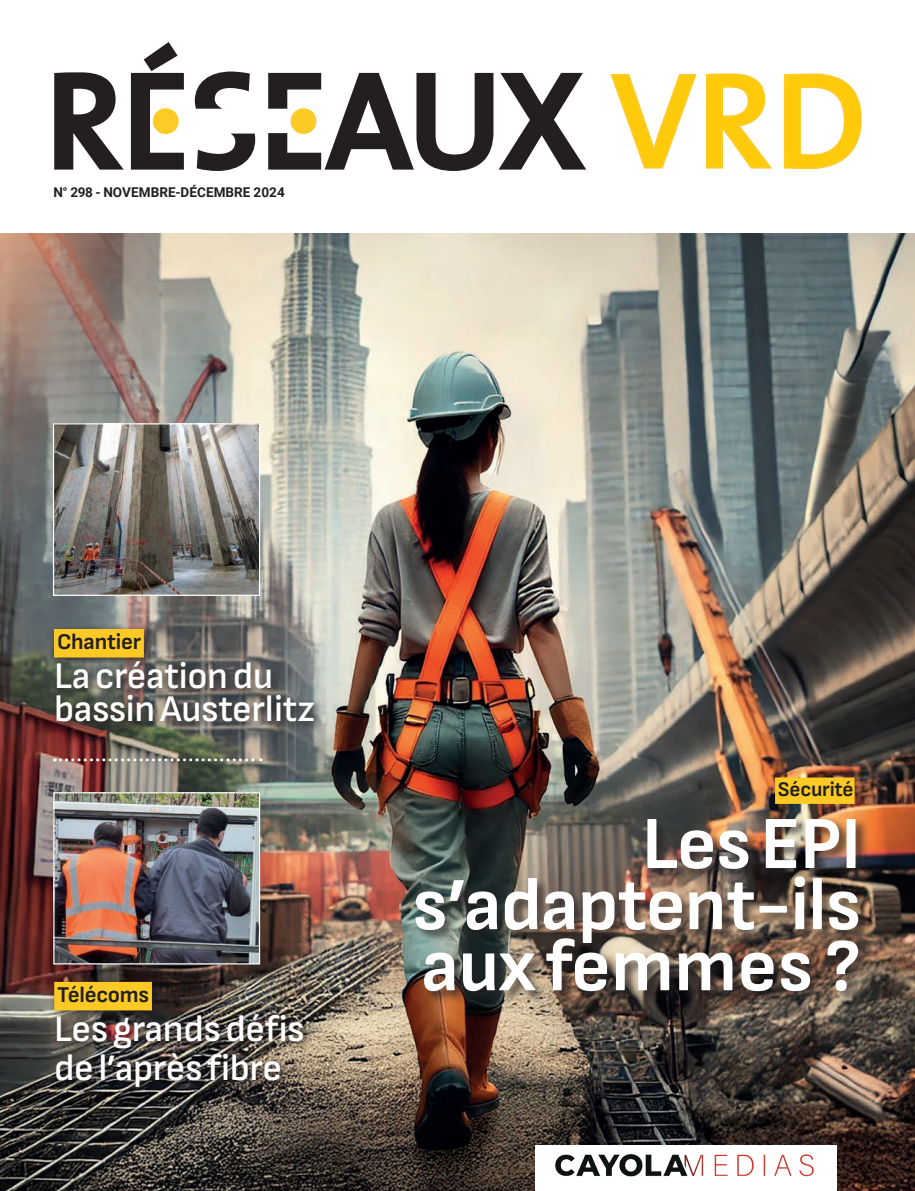
<style>
.page{position:relative;width:915px;height:1191px;background:#fff}
.page>*{position:absolute;margin:0;border:0;box-sizing:border-box;transform-origin:0 0}
.t1{font:700 74.7px/61.1px "Sofia Sans";letter-spacing:-.01em;color:#fff;text-align:justify}
.t2{font:600 37.5px/33px "Sofia Sans";letter-spacing:-.01em;color:#fff}
.t3{font:700 22.5px "Sofia Sans";letter-spacing:-.01em;color:#231f20}
.t4{font:700 20.85px "Sofia Sans";letter-spacing:-.01em;color:#231f20}
.t5{font:700 13.5px "Roboto";letter-spacing:.005em;color:#231f20}
</style>
<div class="page">
<img style="left:1px;top:234px;width:913px;height:957px">
<div style="left:414px;top:816px;width:458px;height:189px;background:#231f20;opacity:.75"></div>
<div style="left:49px;top:623px;width:275px;height:109px;background:#231f20;opacity:.85"></div>
<div style="left:54px;top:629px;width:90px;height:28px;background:#fdca25"></div>
<div style="left:49px;top:976px;width:265px;height:121px;background:#231f20;opacity:.85"></div>
<div style="left:54px;top:982px;width:98px;height:28px;background:#fdca25"></div>
<img style="left:55px;top:794px;width:203px;height:168px">
<div style="left:53px;top:792px;width:207px;height:172px;border:1px solid #fff"></div>
<div style="left:535px;top:1145px;width:301px;height:46px;background:#fff"></div>
<img style="left:555px;top:1154px;width:259px;height:23px">
<img style="left:55px;top:425px;width:203px;height:169px">
<div style="left:53px;top:423px;width:207px;height:173px;border:1px solid #fff"></div>
<svg style="left:54px;top:72px;width:70px;height:98px"></svg>
<svg style="left:131px;top:42px;width:53px;height:128px"></svg>
<svg style="left:610px;top:74px;width:86px;height:95px"></svg>
<svg style="left:706px;top:73px;width:66px;height:96px"></svg>
<svg style="left:783px;top:74px;width:78px;height:95px"></svg>
<svg style="left:195px;top:72px;width:55px;height:37px"></svg>
<svg style="left:197px;top:134px;width:58px;height:37px"></svg>
<div style="left:153px;top:108px;width:26px;height:26px;background:#feca26;border-radius:50%"></div>
<svg style="left:268px;top:73px;width:318px;height:98px"></svg>
<svg style="left:54px;top:758px;width:207px;height:3px"></svg>
<div style="left:774px;top:777px;width:80px;height:27px;background:#fdca25"></div>
<img style="left:0;top:0;width:1px;height:1191px">
<p class="t5" style="left:53px;top:183px;width:233px">N° 298 - NOVEMBRE-DÉCEMBRE 2024</p>
<p class="t3" style="left:57px;top:629px;width:86px">Chantier</p>
<p class="t2" style="left:54px;top:659px;width:262px">La création du bassin Austerlitz</p>
<p class="t3" style="left:57px;top:981px;width:93px">Télécoms</p>
<p class="t2" style="left:54px;top:1009px;width:252px;line-height:39px">Les grands défis de l’après fibre</p>
<p class="t4" style="left:777px;top:777px;width:77px">Sécurité</p>
<h1 class="t1" style="left:412px;top:813px;width:450px;text-indent:229px">Les EPI s’adaptent-ils aux femmes ?</h1>
</div>
